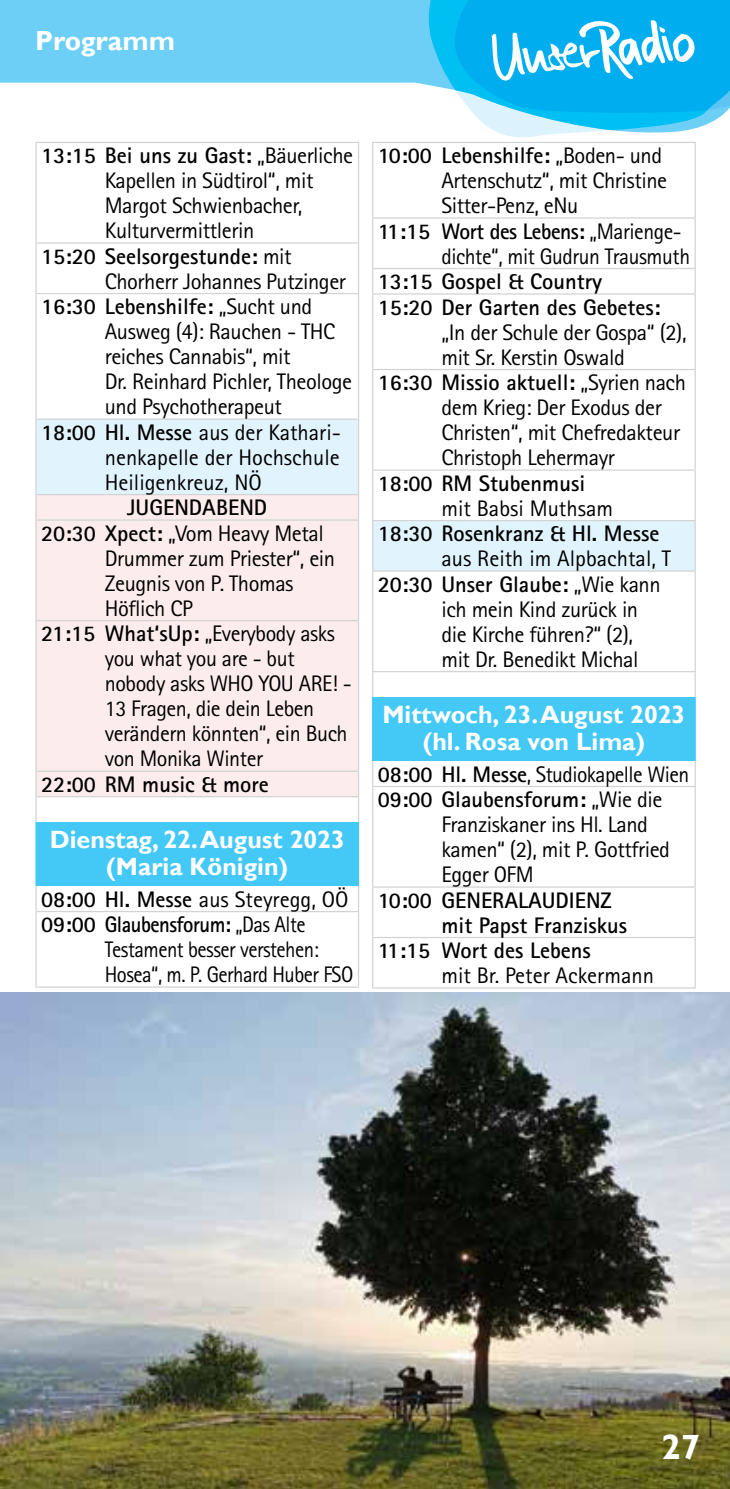
<style>
.page{position:relative;width:730px;height:1489px;background:#fff}
.page>*{position:absolute;margin:0;border:0;box-sizing:border-box;transform-origin:0 0}
.t1{font:700 35px "Gill Sans";color:#fff}
.t2{font:700 27.5px "Gill Sans";color:#fff}
.t3{font:700 25px/27.5px "Gill Sans";color:#fff;text-align:center}
.t4{font:22.5px/25px "Rotis Sans Serif Pro";letter-spacing:-.02em;color:#000}
.t5{font:700 22.5px/25.5px "Rotis Sans Serif Std";color:#000}
.t6{font:22.5px/25px "Rotis Sans Serif Std";color:#000;text-align:justify}
.t7{font:700 22.5px/25.5px "Rotis Sans Serif Std";letter-spacing:-.025em;color:#000}
.t8{font:22.5px/25px "Rotis Sans Serif Pro";letter-spacing:-.02em;color:#000;scale:.92 1}
.t9{font:700 22.5px "Rotis Sans Serif Std";letter-spacing:-.02em;color:#000}
.t10{font:22.5px "Rotis Sans Serif Pro";letter-spacing:-.02em;color:#000;scale:.96 1}
.s1{font-family:"Rotis Sans Serif Pro";font-weight:400}
.s2{font-weight:700}
.s3{font-family:"Rotis Sans Serif Std";font-weight:700}
.s4{font-weight:400}
.s5{font-family:"Rotis Sans Serif Pro"}
</style>
<div class="page">
<img style="left:0;top:992px;width:730px;height:496px">
<div style="left:0;top:0;width:426px;height:85px;background:#6dcff6"></div>
<svg style="left:426px;top:0;width:304px;height:138px"></svg>
<div style="left:36px;top:419px;width:322px;height:75px;background:#e1f4fd"></div>
<div style="left:37px;top:495px;width:321px;height:301px;background:#fdecee"></div>
<div style="left:36px;top:822px;width:322px;height:64px;background:#44c8f5"></div>
<hr style="left:35px;top:142px;width:324px;height:1px;background:#d1d3d4">
<hr style="left:35px;top:242px;width:324px;height:1px;background:#d1d3d4">
<hr style="left:35px;top:293px;width:324px;height:1px;background:#d1d3d4">
<hr style="left:35px;top:418px;width:324px;height:2px;background:#d1d3d4">
<hr style="left:35px;top:519px;width:324px;height:1px;background:#d1d3d4">
<hr style="left:35px;top:620px;width:324px;height:1px;background:#d1d3d4">
<hr style="left:35px;top:770px;width:324px;height:1px;background:#d1d3d4">
<hr style="left:35px;top:796px;width:324px;height:1px;background:#d1d3d4">
<hr style="left:35px;top:910px;width:324px;height:2px;background:#d1d3d4">
<hr style="left:35px;top:986px;width:324px;height:1px;background:#d1d3d4">
<hr style="left:35px;top:143px;width:2px;height:99px;background:#d1d3d4">
<hr style="left:358px;top:143px;width:1px;height:99px;background:#d1d3d4">
<hr style="left:35px;top:243px;width:2px;height:50px;background:#d1d3d4">
<hr style="left:358px;top:243px;width:1px;height:50px;background:#d1d3d4">
<hr style="left:35px;top:294px;width:2px;height:124px;background:#d1d3d4">
<hr style="left:358px;top:294px;width:1px;height:124px;background:#d1d3d4">
<hr style="left:35px;top:420px;width:2px;height:74px;background:#d1d3d4">
<hr style="left:358px;top:420px;width:1px;height:74px;background:#d1d3d4">
<hr style="left:35px;top:495px;width:2px;height:24px;background:#d1d3d4">
<svg style="left:358px;top:495px;width:1px;height:24px"></svg>
<hr style="left:35px;top:520px;width:2px;height:100px;background:#d1d3d4">
<hr style="left:358px;top:520px;width:1px;height:100px;background:#d1d3d4">
<hr style="left:35px;top:621px;width:2px;height:149px;background:#d1d3d4">
<hr style="left:358px;top:621px;width:1px;height:149px;background:#d1d3d4">
<hr style="left:35px;top:771px;width:2px;height:25px;background:#d1d3d4">
<hr style="left:35px;top:797px;width:2px;height:25px;background:#d1d3d4">
<svg style="left:358px;top:771px;width:1px;height:51px"></svg>
<hr style="left:35px;top:886px;width:2px;height:24px;background:#d1d3d4">
<svg style="left:358px;top:886px;width:1px;height:24px"></svg>
<hr style="left:35px;top:912px;width:2px;height:74px;background:#d1d3d4">
<hr style="left:358px;top:912px;width:1px;height:74px;background:#d1d3d4">
<hr style="left:35px;top:822px;width:2px;height:64px;background:#44c8f5">
<hr style="left:358px;top:822px;width:1px;height:64px;background:#44c8f5">
<hr style="left:35px;top:494px;width:324px;height:1px;background:#d1d3d4">
<svg style="left:373px;top:143px;width:321px;height:743px"></svg>
<div style="left:373px;top:520px;width:322px;height:51px;background:#e1f4fd"></div>
<div style="left:373px;top:697px;width:322px;height:64px;background:#44c8f5"></div>
<hr style="left:372px;top:142px;width:324px;height:1px;background:#d1d3d4">
<hr style="left:372px;top:217px;width:324px;height:1px;background:#d1d3d4">
<hr style="left:372px;top:268px;width:324px;height:1px;background:#d1d3d4">
<hr style="left:372px;top:293px;width:324px;height:1px;background:#d1d3d4">
<hr style="left:372px;top:369px;width:324px;height:1px;background:#d1d3d4">
<hr style="left:372px;top:469px;width:324px;height:1px;background:#d1d3d4">
<hr style="left:372px;top:520px;width:324px;height:1px;background:#d1d3d4">
<hr style="left:372px;top:570px;width:324px;height:1px;background:#d1d3d4">
<hr style="left:372px;top:671px;width:324px;height:1px;background:#d1d3d4">
<hr style="left:372px;top:785px;width:324px;height:2px;background:#d1d3d4">
<hr style="left:372px;top:886px;width:324px;height:1px;background:#d1d3d4">
<hr style="left:372px;top:936px;width:324px;height:2px;background:#d1d3d4">
<hr style="left:372px;top:987px;width:324px;height:1px;background:#d1d3d4">
<hr style="left:372px;top:143px;width:1px;height:74px;background:#d1d3d4">
<hr style="left:694px;top:143px;width:2px;height:74px;background:#d1d3d4">
<hr style="left:372px;top:218px;width:1px;height:50px;background:#d1d3d4">
<hr style="left:694px;top:218px;width:2px;height:50px;background:#d1d3d4">
<svg style="left:372px;top:269px;width:1px;height:24px"></svg>
<hr style="left:694px;top:269px;width:2px;height:24px;background:#d1d3d4">
<hr style="left:372px;top:294px;width:1px;height:75px;background:#d1d3d4">
<hr style="left:694px;top:294px;width:2px;height:75px;background:#d1d3d4">
<hr style="left:372px;top:370px;width:1px;height:99px;background:#d1d3d4">
<hr style="left:694px;top:370px;width:2px;height:99px;background:#d1d3d4">
<hr style="left:372px;top:470px;width:1px;height:50px;background:#d1d3d4">
<hr style="left:694px;top:470px;width:2px;height:50px;background:#d1d3d4">
<hr style="left:372px;top:521px;width:1px;height:49px;background:#d1d3d4">
<hr style="left:694px;top:521px;width:2px;height:49px;background:#d1d3d4">
<hr style="left:372px;top:571px;width:1px;height:100px;background:#d1d3d4">
<hr style="left:694px;top:571px;width:2px;height:100px;background:#d1d3d4">
<svg style="left:372px;top:672px;width:1px;height:25px"></svg>
<hr style="left:694px;top:672px;width:2px;height:25px;background:#d1d3d4">
<svg style="left:372px;top:761px;width:1px;height:24px"></svg>
<hr style="left:694px;top:761px;width:2px;height:24px;background:#d1d3d4">
<hr style="left:372px;top:787px;width:1px;height:99px;background:#d1d3d4">
<hr style="left:694px;top:787px;width:2px;height:99px;background:#d1d3d4">
<hr style="left:372px;top:887px;width:1px;height:49px;background:#d1d3d4">
<hr style="left:694px;top:887px;width:2px;height:49px;background:#d1d3d4">
<hr style="left:372px;top:938px;width:1px;height:49px;background:#d1d3d4">
<hr style="left:694px;top:938px;width:2px;height:49px;background:#d1d3d4">
<hr style="left:372px;top:697px;width:1px;height:64px;background:#44c8f5">
<hr style="left:694px;top:697px;width:2px;height:64px;background:#44c8f5">
<p class="t2" style="left:35px;top:25px;width:142px">Programm</p>
<p class="t5" style="left:41px;top:142px;width:314px">13:15 Bei uns zu Gast: <span class="s1">„Bäuerliche</span></p>
<p class="t4" style="left:105px;top:168px;width:210px">Kapellen in Südtirol“, mit<br>Margot Schwienbacher,<br>Kulturvermittlerin</p>
<p class="t5" style="left:41px;top:243px;width:252px">15:20 Seelsorgestunde: <span class="s1">mit</span></p>
<p class="t4" style="left:105px;top:269px;width:243px">Chorherr Johannes Putzinger</p>
<p class="t5" style="left:41px;top:293px;width:273px">16:30 Lebenshilfe: <span class="s1">„Sucht und</span></p>
<p class="t4" style="left:105px;top:319px;width:249px">Ausweg (4): Rauchen - THC reiches Cannabis“, mit<br>Dr. Reinhard Pichler, Theologe und Psychotherapeut</p>
<p class="t6" style="left:105px;top:419px;width:238px;text-indent:-64px"><span class="s2">18:00 Hl. Messe</span> aus der Kathari&shy;nenkapelle der Hochschule Heiligenkreuz, NÖ</p>
<p class="t5" style="left:127px;top:494px;width:141px">JUGENDABEND</p>
<p class="t4" style="left:105px;top:520px;width:232px;text-indent:-64px"><span class="s3">20:30 Xpect:</span> „Vom Heavy Metal<br>Drummer zum Priester“, ein<br>Zeugnis von P. Thomas<br>Höflich CP</p>
<p class="t5" style="left:41px;top:620px;width:295px">21:15 What‘sUp: <span class="s1">„Everybody asks</span></p>
<p class="t4" style="left:105px;top:646px;width:248px">you what you are - but nobody asks WHO YOU ARE! -<br>13 Fragen, die dein Leben verändern könnten“, ein Buch von Monika Winter</p>
<p class="t5" style="left:41px;top:771px;width:229px">22:00 RM music &amp; more</p>
<p class="t3" style="left:50px;top:826px;width:297px">Dienstag, 22. August 2023 (Maria Königin)</p>
<p class="t7" style="left:41px;top:885px;width:309px">08:00 Hl. Messe <span class="s4">aus Steyregg, OÖ<br></span>09:00 Glaubensforum: <span class="s1">„Das Alte</span></p>
<p class="t8" style="left:105px;top:937px;width:272px">Testament besser verstehen:<br>Hosea“, m. P. Gerhard Huber FSO</p>
<p class="t5" style="left:378px;top:142px;width:286px">10:00 Lebenshilfe: <span class="s1">„Boden- und</span></p>
<p class="t4" style="left:441px;top:168px;width:227px">Artenschutz“, mit Christine<br>Sitter-Penz, eNu</p>
<p class="t9" style="left:378px;top:217px;width:306px">11:15 Wort des Lebens: <span class="s1">„Marienge-</span></p>
<p class="t10" style="left:441px;top:243px;width:261px">dichte“, mit Gudrun Trausmuth</p>
<p class="t5" style="left:378px;top:268px;width:284px">13:15 Gospel &amp; Country<br>15:20 Der Garten des Gebetes:</p>
<p class="t4" style="left:441px;top:319px;width:247px">„In der Schule der Gospa“ (2), mit Sr. Kerstin Oswald</p>
<p class="t5" style="left:378px;top:369px;width:310px">16:30 Missio aktuell: <span class="s1">„Syrien nach</span></p>
<p class="t4" style="left:441px;top:395px;width:240px">dem Krieg: Der Exodus der<br>Christen“, mit Chefredakteur<br>Christoph Lehermayr</p>
<p class="t5" style="left:378px;top:470px;width:209px">18:00 RM Stubenmusi</p>
<p class="t6" style="left:441px;top:495px;width:173px">mit Babsi Muthsam</p>
<p class="t5" style="left:378px;top:520px;width:283px">18:30 Rosenkranz &amp; Hl. Messe</p>
<p class="t6" style="left:378px;top:545px;width:295px;text-indent:64px">aus Reith im Alpbachtal, T<br><span class="s2">20:30 Unser Glaube:</span> <span class="s5">„Wie kann</span></p>
<p class="t4" style="left:441px;top:596px;width:199px">ich mein Kind zurück in die Kirche führen?“ (2), mit Dr. Benedikt Michal</p>
<p class="t3" style="left:382px;top:701px;width:304px">Mittwoch, 23. August 2023 (hl. Rosa von Lima)</p>
<p class="t5" style="left:378px;top:760px;width:313px">08:00 Hl. Messe<span class="s4">, Studiokapelle Wien<br></span>09:00 Glaubensforum: <span class="s1">„Wie die</span></p>
<p class="t4" style="left:441px;top:812px;width:230px">Franziskaner ins Hl. Land kamen“ (2), mit P. Gottfried<br>Egger OFM</p>
<p class="t5" style="left:378px;top:886px;width:236px">10:00 GENERALAUDIENZ</p>
<p class="t5" style="left:441px;top:911px;width:187px">mit Papst Franziskus</p>
<p class="t5" style="left:378px;top:937px;width:215px">11:15 Wort des Lebens</p>
<p class="t6" style="left:441px;top:962px;width:214px">mit Br. Peter Ackermann</p>
<h1 class="t1" style="left:661px;top:1426px;width:40px">27</h1>
</div>
